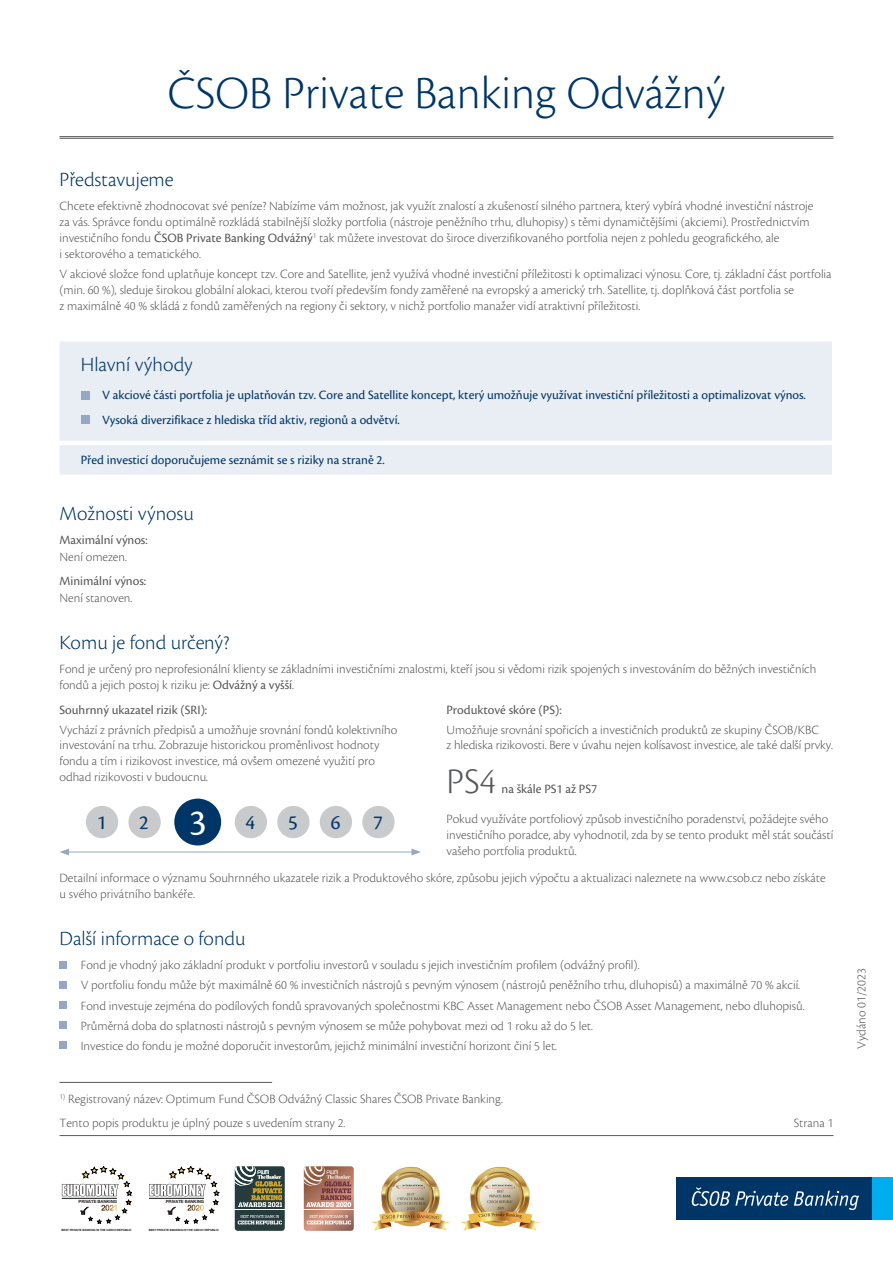
<style>
.page{position:relative;width:893px;height:1263px;background:#fff}
.page>*{position:absolute;margin:0;border:0;box-sizing:border-box;transform-origin:0 0}
.t1{font:300 48px "Cronos Pro";color:#003667}
.normal_text{font:300 37.5px "Cronos Pro";color:#57585a}
.Nadpis{font:300 21px "Cronos Pro";color:#003667}
.podnadpis_2{font:300 21px "Cronos Pro";color:#003667}
.t2{font:21px "Cronos Pro";color:#003667}
.normal_text-2{font:300 13.2px/15.9px "Cronos Pro";color:#57585a}
.normal_text_odrazky{font:300 13.2px "Cronos Pro";color:#57585a}
.text_v_boxech_bold_o{font:13.2px "Cronos Pro";color:#003667}
.podnadpis_2-2{font:300 13.2px/15.9px "Cronos Pro";color:#57585a}
.podnadpis_2-3{font:13.2px "Cronos Pro";color:#57585a}
.normal_text-3{font:13.2px "Cronos Pro";color:#57585a}
.t3{font:700 4.35px "Helvetica Neue LT Pro";letter-spacing:-.02em;color:#231f20}
.t4{font:700 2.85px "Helvetica Neue LT Pro";letter-spacing:-.02em;color:#231f20}
.s1{font-weight:400}
.s2{font-size:37.5px;color:#fff}
</style>
<div class="page">
<hr style="left:60px;top:1135px;width:773px;height:1px;background:#57585a">
<div style="left:677px;top:1177px;width:195px;height:43px;background:#003667"></div>
<svg style="left:692px;top:1187px;width:96px;height:19px"></svg>
<svg style="left:794px;top:1190px;width:65px;height:20px"></svg>
<div style="left:872px;top:1177px;width:21px;height:43px;background:#00aeef"></div>
<img style="left:372px;top:1166px;width:168px;height:65px">
<svg style="left:493px;top:1185px;width:20px;height:8px"></svg>
<img style="left:491px;top:1195px;width:20px;height:3px">
<img style="left:487px;top:1201px;width:26px;height:2px">
<svg style="left:497px;top:1207px;width:6px;height:2px"></svg>
<img style="left:487px;top:1213px;width:29px;height:4px">
<img style="left:397px;top:1214px;width:23px;height:4px">
<svg style="left:403px;top:1185px;width:21px;height:11px"></svg>
<img style="left:400px;top:1197px;width:24px;height:3px">
<img style="left:395px;top:1202px;width:31px;height:3px">
<svg style="left:407px;top:1207px;width:8px;height:3px"></svg>
<svg style="left:303px;top:1166px;width:51px;height:65px"></svg>
<div style="left:235px;top:1166px;width:50px;height:65px;background:#263b3b;border-radius:3px"></div>
<hr style="left:235px;top:1209px;width:50px;height:1px;background:#fff">
<svg style="left:238px;top:1215px;width:44px;height:9px"></svg>
<svg style="left:234px;top:1166px;width:48px;height:41px"></svg>
<svg style="left:62px;top:1166px;width:70px;height:57px"></svg>
<svg style="left:149px;top:1166px;width:70px;height:57px"></svg>
<hr style="left:60px;top:136px;width:773px;height:1px;background:#57585a">
<hr style="left:60px;top:138px;width:773px;height:1px;background:#57585a">
<div style="left:60px;top:342px;width:772px;height:133px;background:#e9edf4"></div>
<div style="left:81px;top:391px;width:8px;height:8px;background:#94a7c5"></div>
<div style="left:81px;top:415px;width:8px;height:9px;background:#94a7c5"></div>
<div style="left:86px;top:806px;width:32px;height:32px;background:#c9cacc;border-radius:50%"></div>
<div style="left:128px;top:806px;width:33px;height:32px;background:#c9cacc;border-radius:50%"></div>
<div style="left:174px;top:799px;width:47px;height:46px;background:#003667;border-radius:50%"></div>
<div style="left:235px;top:806px;width:32px;height:32px;background:#c9cacc;border-radius:50%"></div>
<div style="left:277px;top:806px;width:33px;height:32px;background:#c9cacc;border-radius:50%"></div>
<div style="left:320px;top:806px;width:32px;height:32px;background:#c9cacc;border-radius:50%"></div>
<div style="left:362px;top:806px;width:33px;height:32px;background:#c9cacc;border-radius:50%"></div>
<hr style="left:67px;top:852px;width:347px;height:1px;background:#94a7c5">
<svg style="left:60px;top:848px;width:9px;height:7px"></svg>
<svg style="left:411px;top:848px;width:10px;height:7px"></svg>
<div style="left:60px;top:961px;width:7px;height:8px;background:#94a7c5"></div>
<div style="left:60px;top:981px;width:7px;height:8px;background:#94a7c5"></div>
<div style="left:60px;top:1001px;width:7px;height:8px;background:#94a7c5"></div>
<div style="left:60px;top:1021px;width:7px;height:8px;background:#94a7c5"></div>
<div style="left:60px;top:1041px;width:7px;height:8px;background:#94a7c5"></div>
<hr style="left:60px;top:1082px;width:212px;height:1px;background:#57585a">
<p class="t1" style="left:168px;top:65px;width:559px">ČSOB Private Banking Odvážný</p>
<p class="Nadpis" style="left:60px;top:167px;width:116px">Představujeme</p>
<p class="normal_text-2" style="left:60px;top:198px;width:755px">Chcete efektivně zhodnocovat své peníze? Nabízíme vám možnost, jak využít znalostí a zkušeností silného partnera, který vybírá vhodné investiční nástroje za vás. Správce fondu optimálně rozkládá stabilnější složky portfolia (nástroje peněžního trhu, dluhopisy) s těmi dynamičtějšími (akciemi). Prostřednictvím investičního fondu <span class="s1">ČSOB Private Banking Odvážný</span><sup>1</sup> tak můžete investovat do široce diverzifikovaného portfolia nejen z pohledu geografického, ale<br>i sektorového a tematického.</p>
<p class="normal_text-2" style="left:60px;top:266px;width:774px">V akciové složce fond uplatňuje koncept tzv. Core and Satellite, jenž využívá vhodné investiční příležitosti k optimalizaci výnosu. Core, tj. základní část portfolia (min. 60 %), sleduje širokou globální alokaci, kterou tvoří především fondy zaměřené na evropský a americký trh. Satellite, tj. doplňková část portfolia se<br>z maximálně 40 % skládá z fondů zaměřených na regiony či sektory, v nichž portfolio manažer vidí atraktivní příležitosti.</p>
<p class="Nadpis" style="left:81px;top:352px;width:113px">Hlavní výhody</p>
<p class="text_v_boxech_bold_o" style="left:102px;top:388px;width:705px">V akciové části portfolia je uplatňován tzv. Core and Satellite koncept, který umožňuje využívat investiční příležitosti a optimalizovat výnos.</p>
<p class="text_v_boxech_bold_o" style="left:102px;top:412px;width:299px">Vysoká diverzifikace z hlediska tříd aktiv, regionů a odvětví.</p>
<p class="text_v_boxech_bold_o" style="left:81px;top:452px;width:306px">Před investicí doporučujeme seznámit se s riziky na straně 2.</p>
<p class="podnadpis_2" style="left:60px;top:501px;width:136px">Možnosti výnosu</p>
<p class="podnadpis_2-3" style="left:60px;top:532px;width:90px">Maximální výnos:</p>
<p class="normal_text-2" style="left:60px;top:548px;width:69px">Není omezen.</p>
<p class="podnadpis_2-3" style="left:60px;top:573px;width:88px">Minimální výnos:</p>
<p class="podnadpis_2-2" style="left:60px;top:590px;width:74px">Není stanoven.</p>
<p class="Nadpis" style="left:60px;top:630px;width:171px">Komu je fond určený?</p>
<p class="podnadpis_2-2" style="left:60px;top:661px;width:758px">Fond je určený pro neprofesionální klienty se základními investičními znalostmi, kteří jsou si vědomi rizik spojených s investováním do běžných investičních fondů a jejich postoj k riziku je: <span class="s1">Odvážný a vyšší</span>.</p>
<p class="podnadpis_2-3" style="left:60px;top:702px;width:149px">Souhrnný ukazatel rizik (SRI):</p>
<p class="normal_text-2" style="left:60px;top:721px;width:339px">Vychází z právních předpisů a umožňuje srovnání fondů kolektivního investování na trhu. Zobrazuje historickou proměnlivost hodnoty fondu a tím i rizikovost investice, má ovšem omezené využití pro odhad rizikovosti v budoucnu.</p>
<p class="t2" style="left:97px;top:810px;width:11px">1</p>
<p class="t2" style="left:139px;top:810px;width:118px">2<span class="s2">3</span>4</p>
<p class="t2" style="left:288px;top:810px;width:11px">5</p>
<p class="t2" style="left:331px;top:810px;width:11px">6</p>
<p class="t2" style="left:373px;top:810px;width:11px">7</p>
<p class="normal_text-3" style="left:446px;top:702px;width:117px">Produktové skóre (PS):</p>
<p class="normal_text-2" style="left:446px;top:721px;width:388px">Umožňuje srovnání spořicích a investičních produktů ze skupiny ČSOB/KBC<br>z hlediska rizikovosti. Bere v úvahu nejen kolísavost investice, ale také další prvky.</p>
<p class="normal_text" style="left:446px;top:760px;width:51px">PS4</p>
<p class="normal_text-3" style="left:502px;top:781px;width:97px">na škále PS1 až PS7</p>
<p class="normal_text-2" style="left:446px;top:811px;width:388px">Pokud využíváte portfoliový způsob investičního poradenství, požádejte svého investičního poradce, aby vyhodnotil, zda by se tento produkt měl stát součástí vašeho portfolia produktů.</p>
<p class="normal_text-2" style="left:60px;top:870px;width:768px">Detailní informace o významu Souhrnného ukazatele rizik a Produktového skóre, způsobu jejich výpočtu a aktualizaci naleznete na www.csob.cz nebo získáte u svého privátního bankéře.</p>
<p class="Nadpis" style="left:60px;top:926px;width:188px">Další informace o fondu</p>
<p class="normal_text_odrazky" style="left:81px;top:958px;width:560px">Fond je vhodný jako základní produkt v portfoliu investorů v souladu s jejich investičním profilem (odvážný profil).</p>
<p class="normal_text_odrazky" style="left:81px;top:978px;width:721px">V portfoliu fondu může být maximálně 60 % investičních nástrojů s pevným výnosem (nástrojů peněžního trhu, dluhopisů) a maximálně 70 % akcií.</p>
<p class="normal_text_odrazky" style="left:81px;top:998px;width:725px">Fond investuje zejména do podílových fondů spravovaných společnostmi KBC Asset Management nebo ČSOB Asset Management, nebo dluhopisů.</p>
<p class="normal_text_odrazky" style="left:81px;top:1018px;width:514px">Průměrná doba do splatnosti nástrojů s pevným výnosem se může pohybovat mezi od 1 roku až do 5 let.</p>
<p class="normal_text_odrazky" style="left:81px;top:1038px;width:478px">Investice do fondu je možné doporučit investorům, jejichž minimální investiční horizont činí 5 let.</p>
<p class="normal_text-2" style="left:60px;top:1091px;width:445px"><sup>1)</sup> Registrovaný název: Optimum Fund ČSOB Odvážný Classic Shares ČSOB Private Banking.</p>
<p class="normal_text-2" style="left:60px;top:1115px;width:287px">Tento popis produktu je úplný pouze s uvedením strany 2.</p>
<p class="normal_text-2" style="left:794px;top:1115px;width:41px">Strana 1</p>
<p class="normal_text-2" style="left:853px;top:1049px;width:82px;rotate:-90deg">Vydáno 01/2023</p>
<p class="t3" style="left:79px;top:1199px;width:40px">PRIVATE BANKING</p>
<p class="t4" style="left:62px;top:1228px;width:72px">BEST PRIVATE BANKING IN THE CZECH REPUBLIC</p>
<p class="t3" style="left:166px;top:1199px;width:40px">PRIVATE BANKING</p>
<p class="t4" style="left:149px;top:1228px;width:72px">BEST PRIVATE BANKING IN THE CZECH REPUBLIC</p>
</div>
